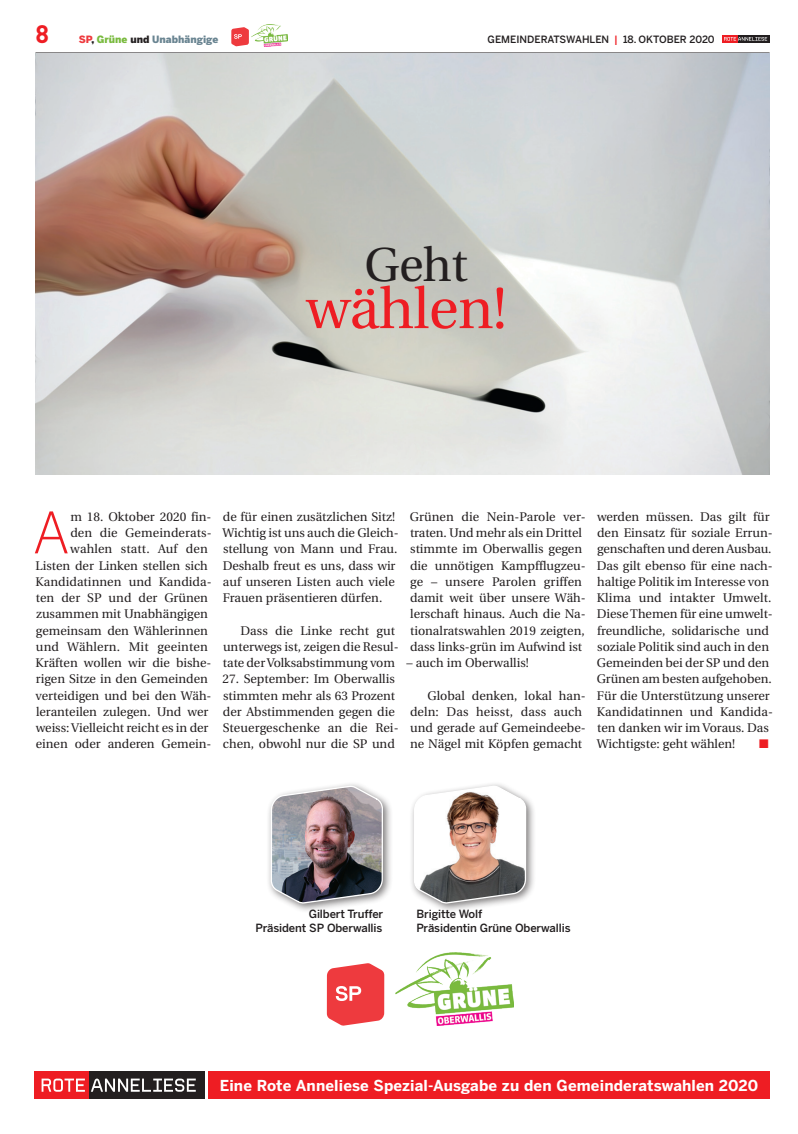
<style>
.page{position:relative;width:798px;height:1134px;background:#fff}
.page>*{position:absolute;margin:0;border:0;box-sizing:border-box;transform-origin:0 0}
.t1{font:57.5px "Utopia";letter-spacing:-.01em;color:#ee1d23}
.t2{font:300 56.38px "Benton Sans";color:#ee1d23}
.t3{font:47.5px "Utopia";color:#231f20}
.t4{font:700 25px "DIN";color:#ee1d23}
.t5{font:700 15px "Benton Sans";letter-spacing:.01em;color:#fff}
.t6{font:12.5px/16.2px "Utopia";color:#231f20}
.t7{font:12.5px "Zapf Dingbats ITC";color:#ee1d23}
.t8{font:500 11.25px/13.8px "Benton Sans";letter-spacing:-.01em;color:#231f20}
.t9{font:500 10px "Benton Sans";color:#231f20}
.t10{font:900 10px "Benton Sans";color:#698491}
.s1{color:#ee3a3e}
.s2{color:#231f20}
.s3{color:#79ba3e}
.s4{color:#ee1d23}
</style>
<div class="page">
<div style="left:736px;top:35px;width:33px;height:8px;background:#231f20"></div>
<div style="left:721px;top:35px;width:15px;height:8px;background:#ee1d23"></div>
<svg style="left:724px;top:37px;width:42px;height:4px"></svg>
<svg style="left:231px;top:27px;width:18px;height:19px"></svg>
<img style="left:251px;top:24px;width:19px;height:22px">
<img style="left:35px;top:53px;width:734px;height:422px">
<div style="left:208px;top:1071px;width:561px;height:27px;background:#ee1d23"></div>
<div style="left:88px;top:1071px;width:116px;height:28px;background:#231f20"></div>
<div style="left:34px;top:1071px;width:54px;height:28px;background:#ee1d23"></div>
<svg style="left:91px;top:1078px;width:105px;height:14px"></svg>
<svg style="left:42px;top:1078px;width:43px;height:14px"></svg>
<div style="left:265px;top:781px;width:128px;height:132px;background:#231f20;opacity:.6"></div>
<svg style="left:270px;top:24px;width:113px;height:1075px"></svg>
<div style="left:409px;top:781px;width:127px;height:132px;background:#231f20;opacity:.6"></div>
<svg style="left:413px;top:52px;width:113px;height:1047px"></svg>
<svg style="left:327px;top:963px;width:57px;height:63px;background:#f05a5e"></svg>
<img style="left:395px;top:953px;width:118px;height:72px">
<h3 class="t4" style="left:35px;top:18px;width:15px">8</h3>
<p class="t10" style="left:79px;top:33px;width:141px"><span class="s1">SP</span><span class="s2">,</span> <span class="s3">Grüne</span> <span class="s2">und</span> Unabhängige</p>
<p class="t9" style="left:487px;top:33px;width:228px">GEMEINDERATSWAHLEN <span class="s4">|</span> 18. OKTOBER 2020</p>
<h3 class="t3" style="left:364px;top:238px;width:105px">Geht</h3>
<h1 class="t1" style="left:306px;top:277px;width:202px">wählen!</h1>
<h2 class="t2" style="left:33px;top:500px;width:39px">A</h2>
<p class="t6" style="left:70px;top:509px;width:143px">m 18. Oktober 2020 fin-</p>
<p class="t6" style="left:70px;top:525px;width:143px">den die Gemeinderats-</p>
<p class="t6" style="left:70px;top:541px;width:139px">wahlen statt. Auf den</p>
<p class="t6" style="left:36px;top:557px;width:174px">Listen der Linken stellen sich</p>
<p class="t6" style="left:36px;top:574px;width:177px">Kandidatinnen und Kandida-</p>
<p class="t6" style="left:36px;top:590px;width:173px">ten der SP und der Grünen</p>
<p class="t6" style="left:36px;top:606px;width:173px">zusammen mit Unabhängigen</p>
<p class="t6" style="left:36px;top:622px;width:173px">gemeinsam den Wählerinnen</p>
<p class="t6" style="left:36px;top:639px;width:173px">und Wählern. Mit geeinten</p>
<p class="t6" style="left:36px;top:655px;width:177px">Kräften wollen wir die bishe-</p>
<p class="t6" style="left:36px;top:671px;width:173px">rigen Sitze in den Gemeinden</p>
<p class="t6" style="left:36px;top:687px;width:177px">verteidigen und bei den Wäh-</p>
<p class="t6" style="left:36px;top:704px;width:174px">leranteilen zulegen. Und wer</p>
<p class="t6" style="left:36px;top:720px;width:174px">weiss: Vielleicht reicht es in der</p>
<p class="t6" style="left:36px;top:736px;width:177px">einen oder anderen Gemein-</p>
<p class="t6" style="left:222px;top:509px;width:177px">de für einen zusätzlichen Sitz!<br>Wichtig ist uns auch die Gleich&shy;stellung von Mann und Frau.<br>Deshalb freut es uns, dass wir auf unseren Listen auch viele<br>Frauen präsentieren dürfen.</p>
<p class="t6" style="left:223px;top:622px;width:177px;text-indent:17px">Dass die Linke recht gut unterwegs ist, zeigen die Resul&shy;tate der Volksabstimmung vom</p>
<p class="t6" style="left:222px;top:671px;width:177px">27. September: Im Oberwallis stimmten mehr als 63 Prozent der Abstimmenden gegen die<br>Steuergeschenke an die Rei&shy;chen, obwohl nur die SP und</p>
<p class="t6" style="left:409px;top:509px;width:177px">Grünen die Nein-Parole ver&shy;traten. Und mehr als ein Drittel stimmte im Oberwallis gegen die unnötigen Kampfflugzeu&shy;ge – unsere Parolen griffen damit weit über unsere Wäh&shy;lerschaft hinaus. Auch die Na&shy;tionalratswahlen 2019 zeigten, dass links-grün im Aufwind ist</p>
<p class="t6" style="left:406px;top:655px;width:124px">– auch im Oberwallis!</p>
<p class="t6" style="left:410px;top:687px;width:177px;text-indent:18px">Global denken, lokal han&shy;deln: Das heisst, dass auch und gerade auf Gemeindeebe&shy;ne Nägel mit Köpfen gemacht</p>
<p class="t6" style="left:596px;top:509px;width:177px">werden müssen. Das gilt für den Einsatz für soziale Errun&shy;genschaften und deren Ausbau.<br>Das gilt ebenso für eine nach&shy;haltige Politik im Interesse von<br>Klima und intakter Umwelt.<br>Diese Themen für eine umwelt&shy;freundliche, solidarische und soziale Politik sind auch in den<br>Gemeinden bei der SP und den<br>Grünen am besten aufgehoben.<br>Für die Unterstützung unserer<br>Kandidatinnen und Kandida&shy;ten danken wir im Voraus. Das<br>Wichtigste: geht wählen!</p>
<p class="t7" style="left:758px;top:738px;width:11px">■</p>
<p class="t8" style="left:255px;top:907px;width:129px;text-align:right">Gilbert Truffer<br>Präsident SP Oberwallis</p>
<p class="t8" style="left:416px;top:907px;width:156px">Brigitte Wolf<br>Präsidentin Grüne Oberwallis</p>
<p class="t5" style="left:219px;top:1076px;width:540px">Eine Rote Anneliese Spezial-Ausgabe zu den Gemeinderatswahlen 2020</p>
</div>
